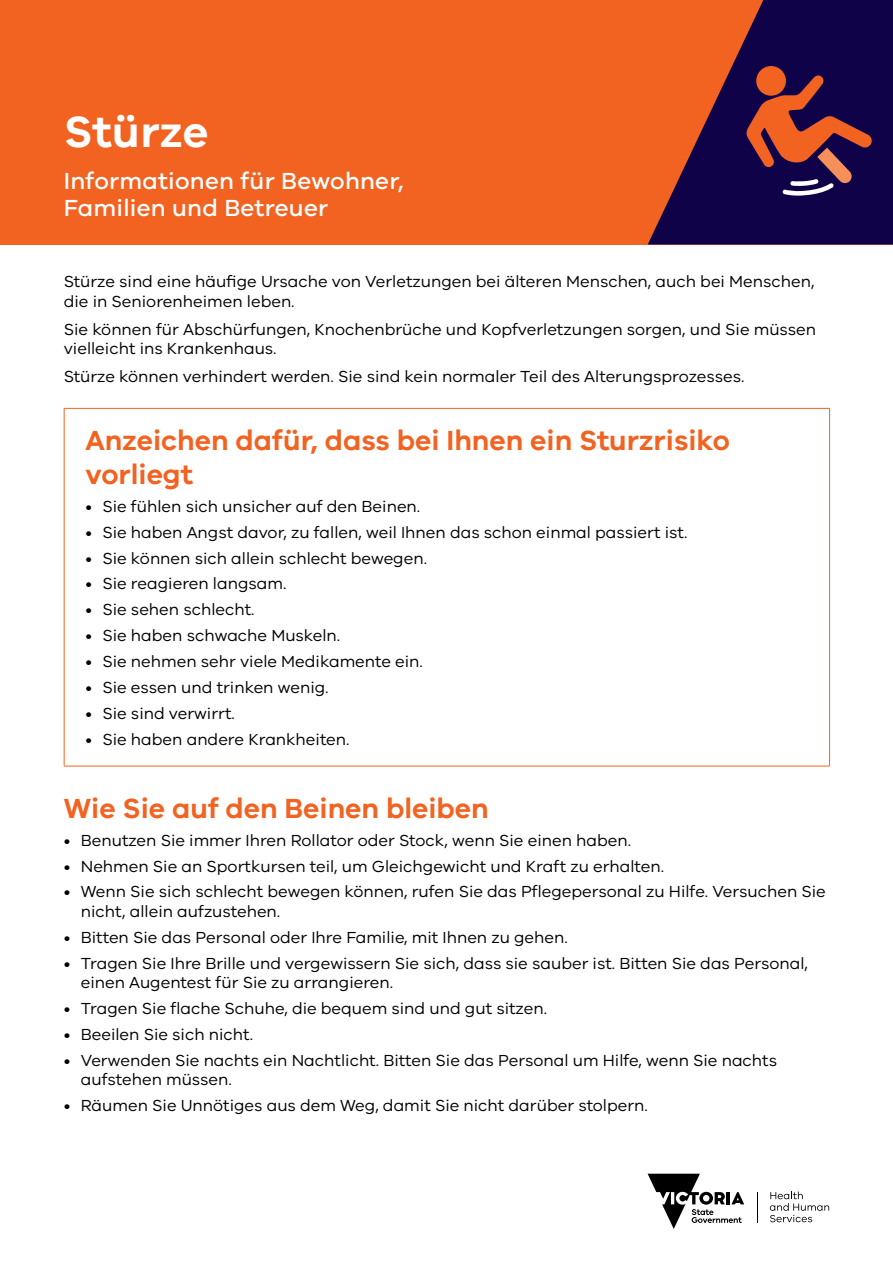
<style>
.page{position:relative;width:893px;height:1263px;background:#fff}
.page>*{position:absolute;margin:0;border:0;box-sizing:border-box;transform-origin:0 0}
.t1{font:600 45px "VIC";color:#fff}
.t2{font:600 28.5px/34.2px "VIC";color:#f26322}
.t3{font:500 24px/27px "VIC";letter-spacing:.01em;color:#fff}
.t4{font:16.5px/19.5px "VIC";color:#000}
</style>
<div class="page">
<svg style="left:648px;top:1174px;width:96px;height:55px"></svg>
<hr style="left:757px;top:1192px;width:1px;height:31px;background:#000">
<svg style="left:770px;top:1191px;width:59px;height:31px"></svg>
<div style="left:0;top:0;width:893px;height:244px;background:#f26322"></div>
<svg style="left:648px;top:0;width:245px;height:244px;fill:#100249"></svg>
<div style="left:756px;top:66px;width:30px;height:30px;background:#f26322;border-radius:50%"></div>
<svg style="left:745px;top:75px;width:128px;height:121px"></svg>
<hr style="left:64px;top:408px;width:766px;height:1px;background:#f26322">
<hr style="left:64px;top:409px;width:1px;height:357px;background:#f26322">
<hr style="left:829px;top:409px;width:1px;height:357px;background:#f26322">
<hr style="left:64px;top:766px;width:766px;height:1px;background:#f26322">
<h1 class="t1" style="left:64px;top:104px;width:146px">Stürze</h1>
<h3 class="t3" style="left:64px;top:167px;width:341px">Informationen für Bewohner,<br>Familien und Betreuer</h3>
<p class="t4" style="left:64px;top:272px;width:752px">Stürze sind eine häufige Ursache von Verletzungen bei älteren Menschen, auch bei Menschen, die in Seniorenheimen leben.</p>
<p class="t4" style="left:64px;top:319px;width:754px">Sie können für Abschürfungen, Knochenbrüche und Kopfverletzungen sorgen, und Sie müssen vielleicht ins Krankenhaus.</p>
<p class="t4" style="left:64px;top:367px;width:682px">Stürze können verhindert werden. Sie sind kein normaler Teil des Alterungsprozesses.</p>
<h2 class="t2" style="left:85px;top:422px;width:646px">Anzeichen dafür, dass bei Ihnen ein Sturzrisiko vorliegt</h2>
<p class="t4" style="left:85px;top:496px;width:336px">• Sie fühlen sich unsicher auf den Beinen.</p>
<p class="t4" style="left:85px;top:522px;width:603px">• Sie haben Angst davor, zu fallen, weil Ihnen das schon einmal passiert ist.</p>
<p class="t4" style="left:85px;top:548px;width:343px">• Sie können sich allein schlecht bewegen.</p>
<p class="t4" style="left:85px;top:574px;width:203px">• Sie reagieren langsam.</p>
<p class="t4" style="left:85px;top:599px;width:171px">• Sie sehen schlecht.</p>
<p class="t4" style="left:85px;top:625px;width:256px">• Sie haben schwache Muskeln.</p>
<p class="t4" style="left:85px;top:651px;width:339px">• Sie nehmen sehr viele Medikamente ein.</p>
<p class="t4" style="left:85px;top:677px;width:245px">• Sie essen und trinken wenig.</p>
<p class="t4" style="left:85px;top:703px;width:151px">• Sie sind verwirrt.</p>
<p class="t4" style="left:85px;top:729px;width:266px">• Sie haben andere Krankheiten.</p>
<h2 class="t2" style="left:64px;top:790px;width:426px">Wie Sie auf den Beinen bleiben</h2>
<p class="t4" style="left:64px;top:830px;width:569px">• Benutzen Sie immer Ihren Rollator oder Stock, wenn Sie einen haben.</p>
<p class="t4" style="left:64px;top:856px;width:602px">• Nehmen Sie an Sportkursen teil, um Gleichgewicht und Kraft zu erhalten.</p>
<p class="t4" style="left:81px;top:881px;width:747px;text-indent:-17px">• Wenn Sie sich schlecht bewegen können, rufen Sie das Pflegepersonal zu Hilfe. Versuchen Sie nicht, allein aufzustehen.</p>
<p class="t4" style="left:64px;top:927px;width:505px">• Bitten Sie das Personal oder Ihre Familie, mit Ihnen zu gehen.</p>
<p class="t4" style="left:81px;top:953px;width:729px;text-indent:-17px">• Tragen Sie Ihre Brille und vergewissern Sie sich, dass sie sauber ist. Bitten Sie das Personal, einen Augentest für Sie zu arrangieren.</p>
<p class="t4" style="left:64px;top:998px;width:485px">• Tragen Sie flache Schuhe, die bequem sind und gut sitzen.</p>
<p class="t4" style="left:64px;top:1024px;width:191px">• Beeilen Sie sich nicht.</p>
<p class="t4" style="left:81px;top:1050px;width:698px;text-indent:-17px">• Verwenden Sie nachts ein Nachtlicht. Bitten Sie das Personal um Hilfe, wenn Sie nachts aufstehen müssen.</p>
<p class="t4" style="left:64px;top:1095px;width:586px">• Räumen Sie Unnötiges aus dem Weg, damit Sie nicht darüber stolpern.</p>
</div>
